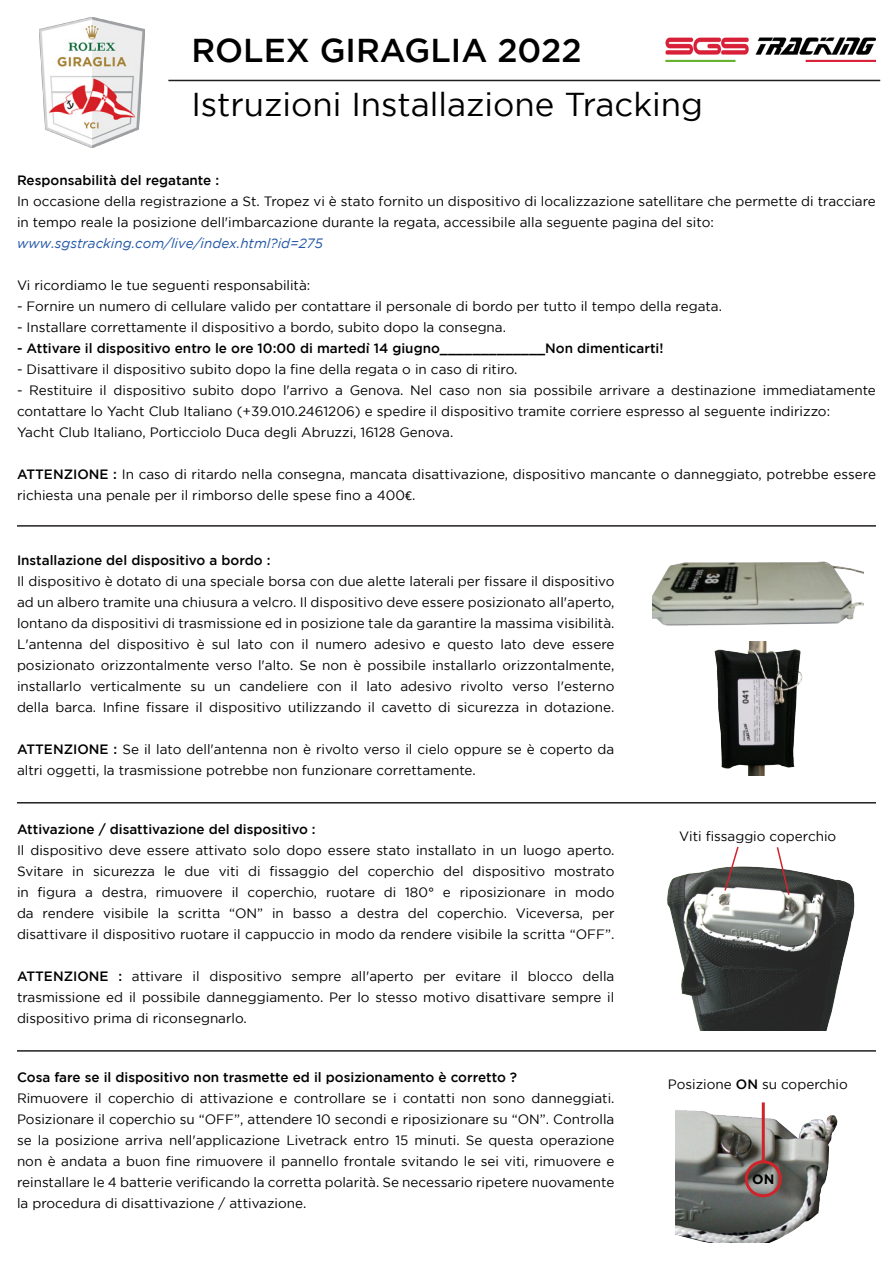
<style>
.page{position:relative;width:893px;height:1263px;background:#fff}
.page>*{position:absolute;margin:0;border:0;box-sizing:border-box;transform-origin:0 0}
.t1{font:33px "Gotham";color:#000}
.t2{font:500 33px "Gotham";color:#000}
.t3{font:13.5px/21px "Gotham";color:#000}
.t4{font:500 13.5px "Gotham";color:#000}
.t5{font:italic 13.5px "Gotham";color:#2155a5}
.t6{font:700 13.5px "Gotham";color:#000}
.s1{font-weight:500}
.s2{font-family:"Calibri"}
</style>
<div class="page">
<img style="left:40px;top:17px;width:104px;height:130px">
<hr style="left:168px;top:80px;width:712px;height:1px;background:#231f20">
<hr style="left:17px;top:525px;width:859px;height:2px;background:#231f20">
<hr style="left:17px;top:802px;width:859px;height:1px;background:#231f20">
<hr style="left:17px;top:1050px;width:859px;height:2px;background:#231f20">
<img style="left:665px;top:38px;width:211px;height:24px">
<img style="left:714px;top:641px;width:89px;height:135px">
<img style="left:667px;top:866px;width:188px;height:165px">
<svg style="left:776px;top:847px;width:15px;height:49px"></svg>
<svg style="left:723px;top:846px;width:17px;height:46px"></svg>
<img style="left:652px;top:561px;width:211px;height:65px">
<img style="left:675px;top:1102px;width:163px;height:140px">
<div style="left:745px;top:1160px;width:37px;height:37px;border:3px solid #d1232a;border-radius:50%"></div>
<hr style="left:762px;top:1102px;width:3px;height:60px;background:#d1232a">
<p class="t2" style="left:191px;top:32px;width:392px">ROLEX GIRAGLIA 2022</p>
<p class="t1" style="left:191px;top:86px;width:513px">Istruzioni Installazione Tracking</p>
<p class="t4" style="left:17px;top:172px;width:204px">Responsabilità del regatante :</p>
<p class="t3" style="left:17px;top:190px;width:860px">In occasione della registrazione a St. Tropez vi è stato fornito un dispositivo di localizzazione satellitare che permette di tracciare in tempo reale la posizione dell'imbarcazione durante la regata, accessibile alla seguente pagina del sito:</p>
<p class="t5" style="left:17px;top:236px;width:307px">www.sgstracking.com/live/index.html?id=275</p>
<p class="t3" style="left:17px;top:274px;width:295px">Vi ricordiamo le tue seguenti responsabilità:</p>
<p class="t3" style="left:17px;top:295px;width:706px">- Fornire un numero di cellulare valido per contattare il personale di bordo per tutto il tempo della regata.</p>
<p class="t3" style="left:17px;top:316px;width:491px">- Installare correttamente il dispositivo a bordo, subito dopo la consegna.</p>
<p class="t4" style="left:17px;top:340px;width:648px">- Attivare il dispositivo entro le ore 10:00 di martedì 14 giugno_____________Non dimenticarti!</p>
<p class="t3" style="left:17px;top:358px;width:502px">- Disattivare il dispositivo subito dopo la fine della regata o in caso di ritiro.</p>
<p class="t3" style="left:17px;top:379px;width:860px">- Restituire il dispositivo subito dopo l'arrivo a Genova. Nel caso non sia possibile arrivare a destinazione immediatamente contattare lo Yacht Club Italiano (+39.010.2461206) e spedire il dispositivo tramite corriere espresso al seguente indirizzo:</p>
<p class="t3" style="left:17px;top:421px;width:438px">Yacht Club Italiano, Porticciolo Duca degli Abruzzi, 16128 Genova.</p>
<p class="t3" style="left:17px;top:463px;width:860px"><span class="s1">ATTENZIONE :</span> In caso di ritardo nella consegna, mancata disattivazione, dispositivo mancante o danneggiato, potrebbe essere richiesta una penale per il rimborso delle spese fino a 400<span class="s2">€</span>.</p>
<p class="t4" style="left:17px;top:552px;width:255px">Installazione del dispositivo a bordo :</p>
<p class="t3" style="left:17px;top:570px;width:599px;text-align:justify">Il dispositivo è dotato di una speciale borsa con due alette laterali per fissare il dispositivo ad un albero tramite una chiusura a velcro. Il dispositivo deve essere posizionato all'aperto, lontano da dispositivi di trasmissione ed in posizione tale da garantire la massima visibilità.<br>L'antenna del dispositivo è sul lato con il numero adesivo e questo lato deve essere posizionato orizzontalmente verso l'alto. Se non è possibile installarlo orizzontalmente, installarlo verticalmente su un candeliere con il lato adesivo rivolto verso l'esterno della barca. Infine fissare il dispositivo utilizzando il cavetto di sicurezza in dotazione.</p>
<p class="t3" style="left:17px;top:738px;width:599px"><span class="s1">ATTENZIONE :</span> Se il lato dell'antenna non è rivolto verso il cielo oppure se è coperto da altri oggetti, la trasmissione potrebbe non funzionare correttamente.</p>
<p class="t4" style="left:17px;top:822px;width:300px">Attivazione / disattivazione del dispositivo :</p>
<p class="t3" style="left:17px;top:840px;width:599px;text-align:justify">Il dispositivo deve essere attivato solo dopo essere stato installato in un luogo aperto.<br>Svitare in sicurezza le due viti di fissaggio del coperchio del dispositivo mostrato in figura a destra, rimuovere il coperchio, ruotare di 180° e riposizionare in modo da rendere visibile la scritta “ON” in basso a destra del coperchio. Viceversa, per disattivare il dispositivo ruotare il cappuccio in modo da rendere visibile la scritta “OFF”.</p>
<p class="t3" style="left:17px;top:966px;width:599px;text-align:justify"><span class="s1">ATTENZIONE :</span> attivare il dispositivo sempre all'aperto per evitare il blocco della trasmissione ed il possibile danneggiamento. Per lo stesso motivo disattivare sempre il dispositivo prima di riconsegnarlo.</p>
<p class="t4" style="left:17px;top:1070px;width:502px">Cosa fare se il dispositivo non trasmette ed il posizionamento è corretto ?</p>
<p class="t3" style="left:17px;top:1088px;width:599px;text-align:justify">Rimuovere il coperchio di attivazione e controllare se i contatti non sono danneggiati.<br>Posizionare il coperchio su “OFF”, attendere 10 secondi e riposizionare su “ON”. Controlla se la posizione arriva nell'applicazione Livetrack entro 15 minuti. Se questa operazione non è andata a buon fine rimuovere il pannello frontale svitando le sei viti, rimuovere e reinstallare le 4 batterie verificando la corretta polarità. Se necessario ripetere nuovamente la procedura di disattivazione / attivazione.</p>
<p class="t3" style="left:679px;top:826px;width:159px">Viti fissaggio coperchio</p>
<p class="t3" style="left:668px;top:1073px;width:182px">Posizione <span class="s1">ON</span> su coperchio</p>
<p class="t6" style="left:752px;top:1171px;width:24px">ON</p>
</div>
